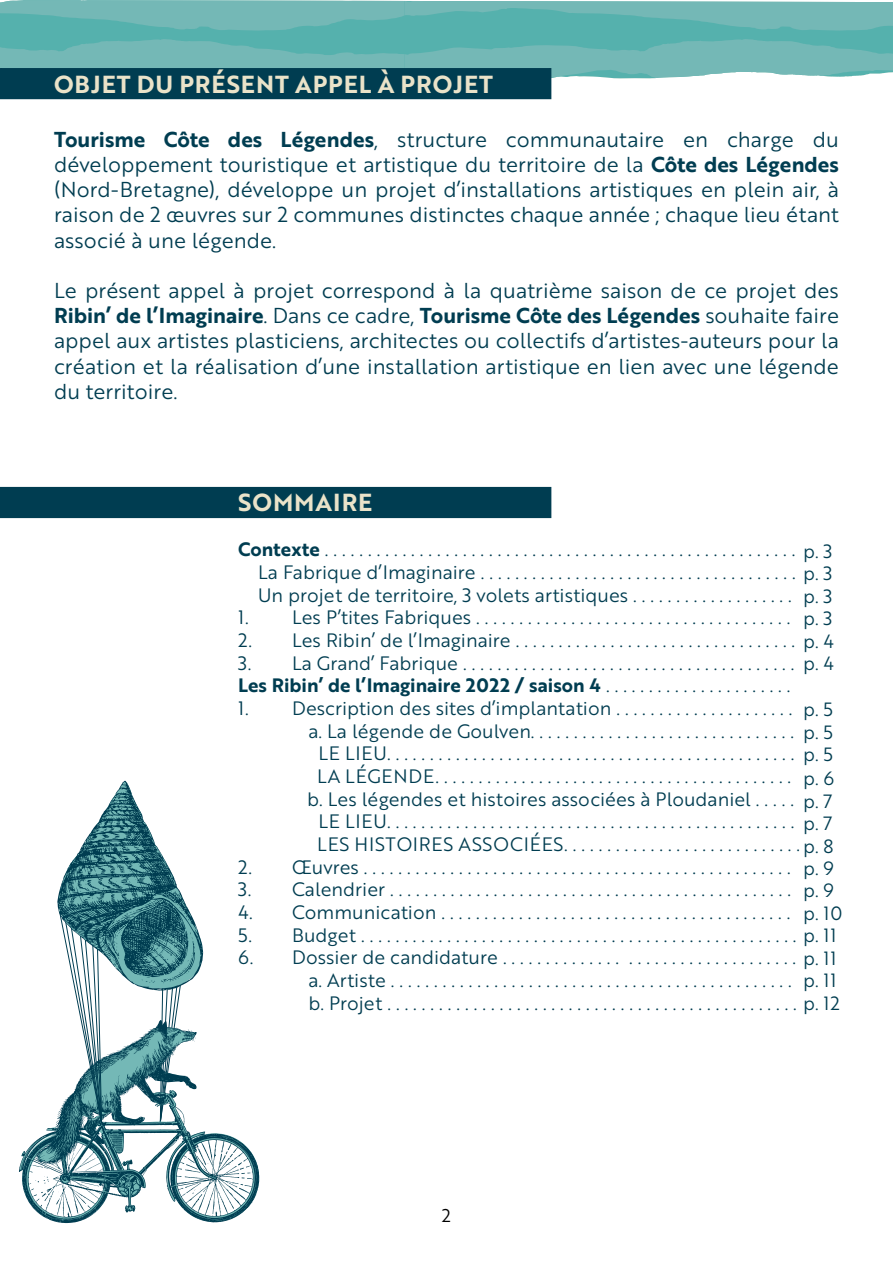
<style>
.page{position:relative;width:893px;height:1263px;background:#fff}
.page>*{position:absolute;margin:0;border:0;box-sizing:border-box;transform-origin:0 0}
.t1{font:24px "Brother 1816 Bold";letter-spacing:.04em;color:#eae3c9}
.t2{font:21px/25.2px "Brother 1816 Book";color:#003d51;text-align:justify}
.t3{font:21px "Brother 1816 Bold";color:#003d51}
.t4{font:18.9px/22.6px "Brother 1816 Book";color:#003d51;text-align:justify}
.t5{font:18.9px "Brother 1816 Bold";color:#003d51}
.t6{font:18.9px "Brother 1816 Book";letter-spacing:.04em;color:#003d51}
.t7{font:18.75px/22.8px "Brother 1816 Book";color:#003d51}
.t8{font:18px "Brother 1816 Book";color:#000}
.s1{font-family:"Brother 1816 Bold"}
.s2{font-family:"Brother 1816 Book"}
.s3{font-size:18.75px}
.s4{font-family:"Brother 1816 Book";font-size:18.75px}
.s5{font-size:18.9px}
</style>
<div class="page">
<svg style="left:209px;top:0;width:684px;height:79px;background:#6db7b5"></svg>
<svg style="left:0;top:0;width:209px;height:68px;background:#69b5b3"></svg>
<div style="left:1px;top:69px;width:550px;height:29px;background:#003d51"></div>
<div style="left:0;top:68px;width:551px;height:31px;border:2px solid #003d51"></div>
<div style="left:1px;top:488px;width:550px;height:29px;background:#003d51"></div>
<div style="left:0;top:487px;width:551px;height:31px;border:2px solid #003d51"></div>
<svg style="left:19px;top:781px;width:240px;height:442px"></svg>
<p class="t1" style="left:54px;top:66px;width:363px">OBJET DU PRÉSENT APPEL À projet</p>
<p class="t2" style="left:54px;top:126px;width:787px"><span class="s1">Tourisme Côte des Légendes</span>, structure communautaire en charge du développement touristique et artistique du territoire de la <span class="s1">Côte des Légendes </span>(Nord-Bretagne), développe un projet d’installations artistiques en plein air, à raison de 2 œuvres sur 2 communes distinctes chaque année ; chaque lieu étant associé à une légende.</p>
<p class="t2" style="left:54px;top:277px;width:786px">Le présent appel à projet correspond à la quatrième saison de ce projet des</p>
<p class="t3" style="left:54px;top:300px;width:786px">Ribin’ de l’Imaginaire<span class="s2">. Dans ce cadre,</span> Tourisme Côte des Légendes <span class="s2">souhaite faire</span></p>
<p class="t2" style="left:54px;top:327px;width:786px">appel aux artistes plasticiens, architectes ou collectifs d’artistes-auteurs pour la création et la réalisation d’une installation artistique en lien avec une légende du territoire.</p>
<p class="t1" style="left:238px;top:484px;width:93px">Sommaire</p>
<p class="t4" style="left:258px;top:538px;width:576px;text-indent:-20px"><span class="s1">Contexte</span> . . . . . . . . . . . . . . . . . . . . . . . . . . . . . . . . . . . . . . . . . . . . . . . . . . . . . . . <span class="s3">p. 3<br></span>La Fabrique d’Imaginaire . . . . . . . . . . . . . . . . . . . . . . . . . . . . . . . . . . . . . <span class="s3">p. 3<br></span>Un projet de territoire, 3 volets artistiques . . . . . . . . . . <span class="s3">. . . . . . . . .</span></p>
<p class="t4" style="left:238px;top:606px;width:554px">1. Les P’tites Fabriques . . . . . . . . . . . . . . . . . . . . . . . . . . . <span class="s3">. . . . . . . . . .</span></p>
<p class="t4" style="left:238px;top:628px;width:597px">2. Les Ribin’ de l’Imaginaire . . . . . . . . . . . . . . . . . . . . . . . <span class="s3">. . . . . . . . . . p. 4</span></p>
<p class="t4" style="left:238px;top:651px;width:558px">3. La Grand’ Fabrique . . . . . . . . . . . . . . . . . . . . . . . . . . . . . <span class="s3">. . . . . . . . . .</span></p>
<p class="t5" style="left:238px;top:671px;width:554px">Les Ribin’ de l’Imaginaire 2022 / saison 4 <span class="s2">. . . . . . . . . . . .</span> <span class="s4">. . . . . . . . . .</span></p>
<p class="t4" style="left:238px;top:696px;width:557px;text-align:right">1. Description des sites d’implantation . . . . . . . . . . . . . . <span class="s3">. . . . . . . </span>a. La légende de Goulven. . . . . . . . . . . . . . . . . . . . . . . . . . . . . . .</p>
<p class="t7" style="left:317px;top:741px;width:479px"><span class="s5">LE LIEU. . . . . . . . . . . . . .</span> . . . . . . . . . . . . . . . . . . . . . . . . . . . . <span class="s5">. . . . . .<br>LA LÉGENDE. . . . . . . . . . . . . .</span> . . . . . . . . . . . . . . . . . . . . . . . . . . . .</p>
<p class="t4" style="left:307px;top:787px;width:488px">b. Les légendes et histoires associées à Ploudaniel . . . . .</p>
<p class="t7" style="left:318px;top:809px;width:478px"><span class="s5">LE LIEU. . . . . . . . . . . . . .</span> . . . . . . . . . . . . . . . . . . . . . . . . . . . . <span class="s5">. . . . . .</span></p>
<p class="t6" style="left:317px;top:830px;width:518px">Les hi stoires associées. . . . . . . . . . . . . . <span class="s3">. . . . . . . . . . . . . .</span><sub>p.</sub> <sub>8</sub></p>
<p class="t4" style="left:238px;top:855px;width:554px">2. Œuvres . . . . . . . . . . . . . . . . . . . . . . . . . . . . . . . . . . . . . . . . . . . . <span class="s3">. . . . . .</span></p>
<p class="t4" style="left:238px;top:877px;width:44px">3. C</p>
<p class="t4" style="left:305px;top:877px;width:488px">alendrier . . . . . . . . . . . . . . . . . . . . . . . . . . . . . . . . . . . . . . . . . <span class="s3">. . . . . .</span></p>
<p class="t4" style="left:238px;top:900px;width:42px">4. C</p>
<p class="t4" style="left:305px;top:900px;width:487px">ommunication . . . . . . . . . . . . . . . . . . . . . . . . . . . . . . . . . . . <span class="s3">. . . . . .</span></p>
<p class="t4" style="left:238px;top:923px;width:600px">5. Budget . . . . . . . . . . . . . . . . . . . . . . . . . . . . . . . . . . . . . . . . . . . . . <span class="s3">. . . . . . p. 11</span></p>
<p class="t4" style="left:308px;top:945px;width:533px;text-align:left;text-indent:-70px">6. Dossier de candidature . . . . . . . . . . . . . . . . . . . . . . . . . <span class="s3">. . . . . . . . . p. 11 </span>a. Artiste . . . . . . . . . . . . . . . . . . . . . . . . . . . . . . . . . . . . . . . . . . <span class="s3">. . . . .<br></span>b. Projet . . . . . . . . . . . . . . . . . . . . . . . . . . . . . . . . . . . . . . . . . . <span class="s3">. . . . . . p. 12</span></p>
<p class="t7" style="left:803px;top:584px;width:31px">p. 3 p. 3</p>
<p class="t7" style="left:803px;top:651px;width:32px">p. 4</p>
<p class="t7" style="left:803px;top:697px;width:33px;text-align:justify">p. 5 p. 5 p. 5 p. 6 p. 7 p. 7</p>
<p class="t7" style="left:803px;top:856px;width:41px">p. 9 p. 9 p. 10</p>
<p class="t7" style="left:803px;top:968px;width:35px">p. 11</p>
<p class="t8" style="left:442px;top:1202px;width:11px">2</p>
</div>
